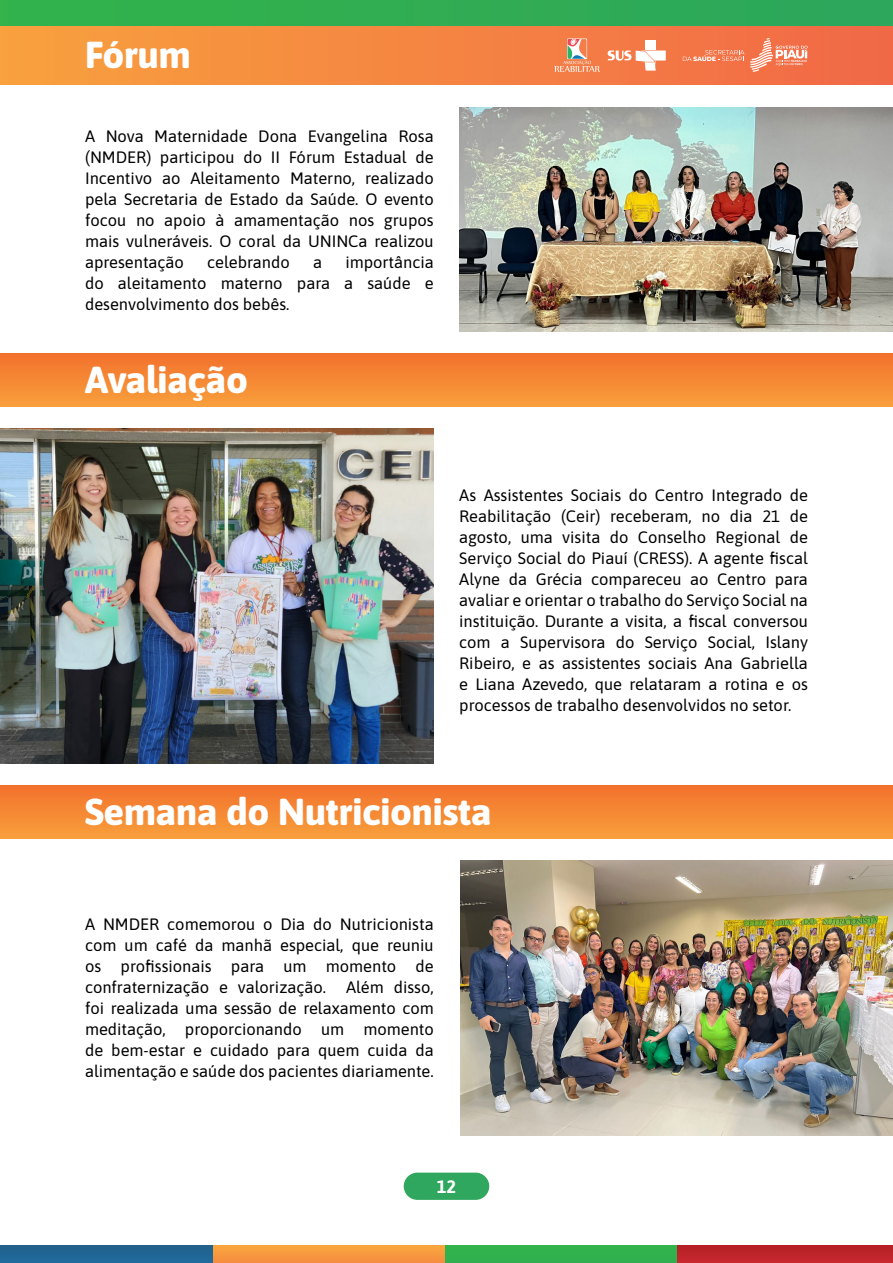
<style>
.page{position:relative;width:893px;height:1263px;background:#fff}
.page>*{position:absolute;margin:0;border:0;box-sizing:border-box;transform-origin:0 0}
.t1{font:800 37.5px "Asap";color:#fff}
.t2{font:700 18px "Asap";color:#fff}
.t3{font:16.5px/21px "Asap";color:#000;text-align:justify}
</style>
<div class="page">
<div style="left:0;top:1246px;width:214px;height:17px;background:#216694"></div>
<div style="left:213px;top:1246px;width:233px;height:17px;background:#f7993f"></div>
<div style="left:445px;top:1246px;width:233px;height:17px;background:#31b14d"></div>
<div style="left:677px;top:1246px;width:216px;height:17px;background:#bf252a"></div>
<div style="left:0;top:0;width:893px;height:42px;background:#31ac53"></div>
<div style="left:0;top:27px;width:893px;height:58px;background:linear-gradient(to right,#f8a13e,#f16847)"></div>
<svg style="left:554px;top:39px;width:46px;height:33px;background:#eb956d"></svg>
<svg style="left:683px;top:50px;width:61px;height:11px"></svg>
<svg style="left:750px;top:38px;width:58px;height:34px;background:#f59171"></svg>
<div style="left:646px;top:40px;width:10px;height:10px;background:#fff"></div>
<svg style="left:608px;top:51px;width:58px;height:20px"></svg>
<div style="left:404px;top:1172px;width:85px;height:28px;background:#2fa75e;border-radius:14px"></div>
<img style="left:0;top:428px;width:434px;height:335px">
<img style="left:459px;top:107px;width:434px;height:225px">
<div style="left:0;top:353px;width:893px;height:53px;background:linear-gradient(to bottom,#f2712d,#f89f3b)"></div>
<div style="left:0;top:785px;width:893px;height:53px;background:linear-gradient(to bottom,#f2712d,#f89f3b)"></div>
<img style="left:460px;top:861px;width:433px;height:274px">
<p class="t1" style="left:85px;top:28px;width:107px">Fórum</p>
<p class="t3" style="left:85px;top:124px;width:350px">A Nova Maternidade Dona Evangelina Rosa (NMDER) participou do II Fórum Estadual de Incentivo ao Aleitamento Materno, realizado pela Secretaria de Estado da Saúde. O evento focou no apoio à amamentação nos grupos mais vulneráveis. O coral da UNINCa realizou apresentação</p>
<p class="t3" style="left:207px;top:250px;width:84px">celebrando</p>
<p class="t3" style="left:313px;top:250px;width:10px">a</p>
<p class="t3" style="left:85px;top:250px;width:350px;text-indent:260px">importância do aleitamento materno para a saúde e desenvolvimento dos bebês.</p>
<p class="t1" style="left:85px;top:352px;width:164px">Avaliação</p>
<p class="t3" style="left:459px;top:483px;width:350px">As Assistentes Sociais do Centro Integrado de Reabilitação (Ceir) receberam, no dia 21 de agosto, uma visita do Conselho Regional de Serviço Social do Piauí (CRESS). A agente fiscal Alyne da Grécia compareceu ao Centro para avaliar e orientar o trabalho do Serviço Social na instituição. Durante a visita, a fiscal conversou com a Supervisora do Serviço Social, Islany Ribeiro, e as assistentes sociais Ana Gabriella e Liana Azevedo, que relataram a rotina e os processos de trabalho desenvolvidos no setor.</p>
<p class="t1" style="left:85px;top:784px;width:408px">Semana do Nutricionista</p>
<p class="t3" style="left:85px;top:913px;width:350px">A NMDER comemorou o Dia do Nutricionista com um café da manhã especial, que reuniu os profissionais para um momento de confraternização e valorização. Além disso, foi realizada uma sessão de relaxamento com meditação, proporcionando um momento de bem-estar e cuidado para quem cuida da alimentação e saúde dos pacientes diariamente.</p>
<p class="t2" style="left:437px;top:1173px;width:21px">12</p>
</div>
